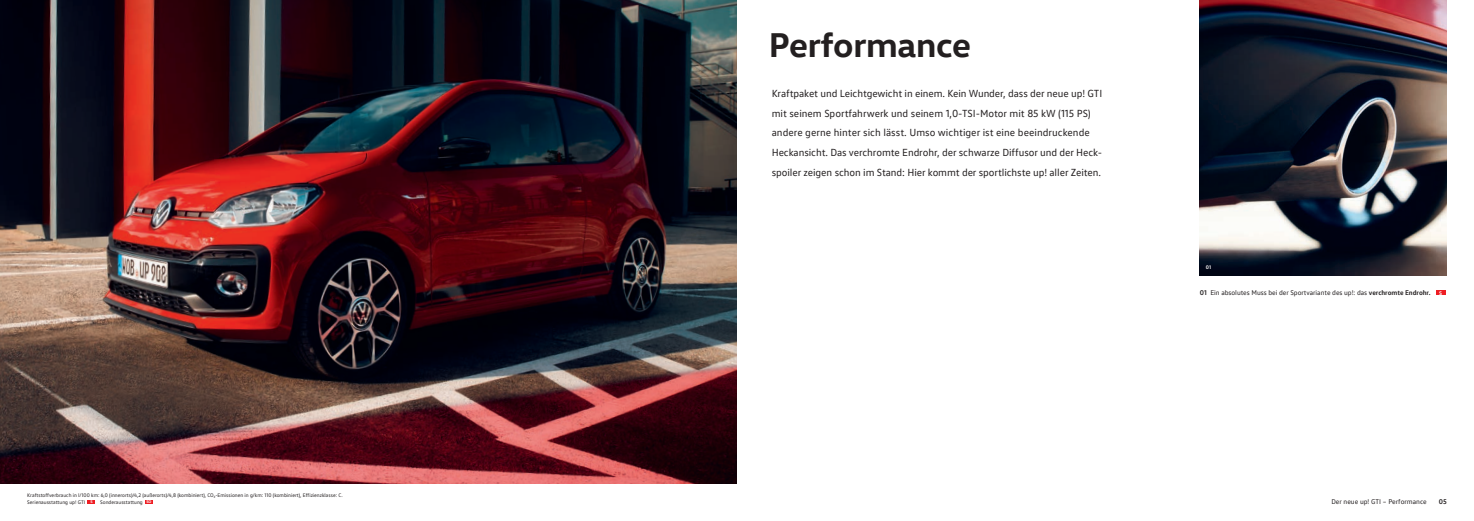
<style>
.page{position:relative;width:1474px;height:521px;background:#fff}
.page>*{position:absolute;margin:0;border:0;box-sizing:border-box;transform-origin:0 0}
.t1{font:700 35px "VW Head";letter-spacing:-.01em;color:#231f20}
.t2{font:10.5px/19.9px "VW Text";letter-spacing:-.01em;color:#231f20}
.t3{font:7px "VW Text";letter-spacing:-.005em;color:#231f20}
.t4{font:700 7px "VW Text";color:#231f20}
.t5{font:5.25px/6.8px "VW Text";color:#231f20}
.t6{font:700 5.25px "VW Text";color:#fff}
.s1{font-family:"VW Head";font-weight:700;font-size:3.94px;color:#fff}
.s2{font-weight:700}
.s3{font-family:"VW Head";font-weight:700;font-size:5.25px;color:#fff}
</style>
<div class="page">
<img style="left:0;top:0;width:737px;height:484px">
<img style="left:1199px;top:0;width:247px;height:275px">
<svg style="left:88px;top:500px;width:7px;height:4px"></svg>
<svg style="left:145px;top:500px;width:8px;height:4px"></svg>
<div style="left:1435px;top:290px;width:10px;height:5px;background:#ee1d23"></div>
<p class="t5" style="left:27px;top:491px;width:317px">Kraftstoffverbrauch in l/100 km: 6,0 (innerorts)/4,2 (außerorts)/4,8 (kombiniert), CO2-Emissionen in g/km: 110 (kombiniert), Effizienzklasse: C.<br>Serienausstattung up! GTI <span class="s1">S</span></p>
<p class="t5" style="left:100px;top:498px;width:53px">Sonderausstattung <span class="s1">SO</span></p>
<h1 class="t1" style="left:769px;top:22px;width:204px">Performance</h1>
<p class="t2" style="left:771px;top:83px;width:332px">Kraftpaket und Leichtgewicht in einem. Kein Wunder, dass der neue up! GTI mit seinem Sportfahrwerk und seinem 1,0-TSI-Motor mit 85 kW (115 PS) andere gerne hinter sich lässt. Umso wichtiger ist eine beeindruckende Heckansicht. Das verchromte Endrohr, der schwarze Diffusor und der Heck&shy;spoiler zeigen schon im Stand: Hier kommt der sportlichste up! aller Zeiten.</p>
<p class="t6" style="left:1205px;top:264px;width:7px">01</p>
<p class="t3" style="left:1199px;top:288px;width:244px"><span class="s2">01</span> Ein absolutes Muss bei der Sportvariante des up!: das <span class="s2">verchromte Endrohr.</span> <span class="s3">S</span></p>
<p class="t3" style="left:1331px;top:497px;width:97px">Der neue up! GTI – Performance</p>
<p class="t4" style="left:1438px;top:497px;width:9px">05</p>
</div>
